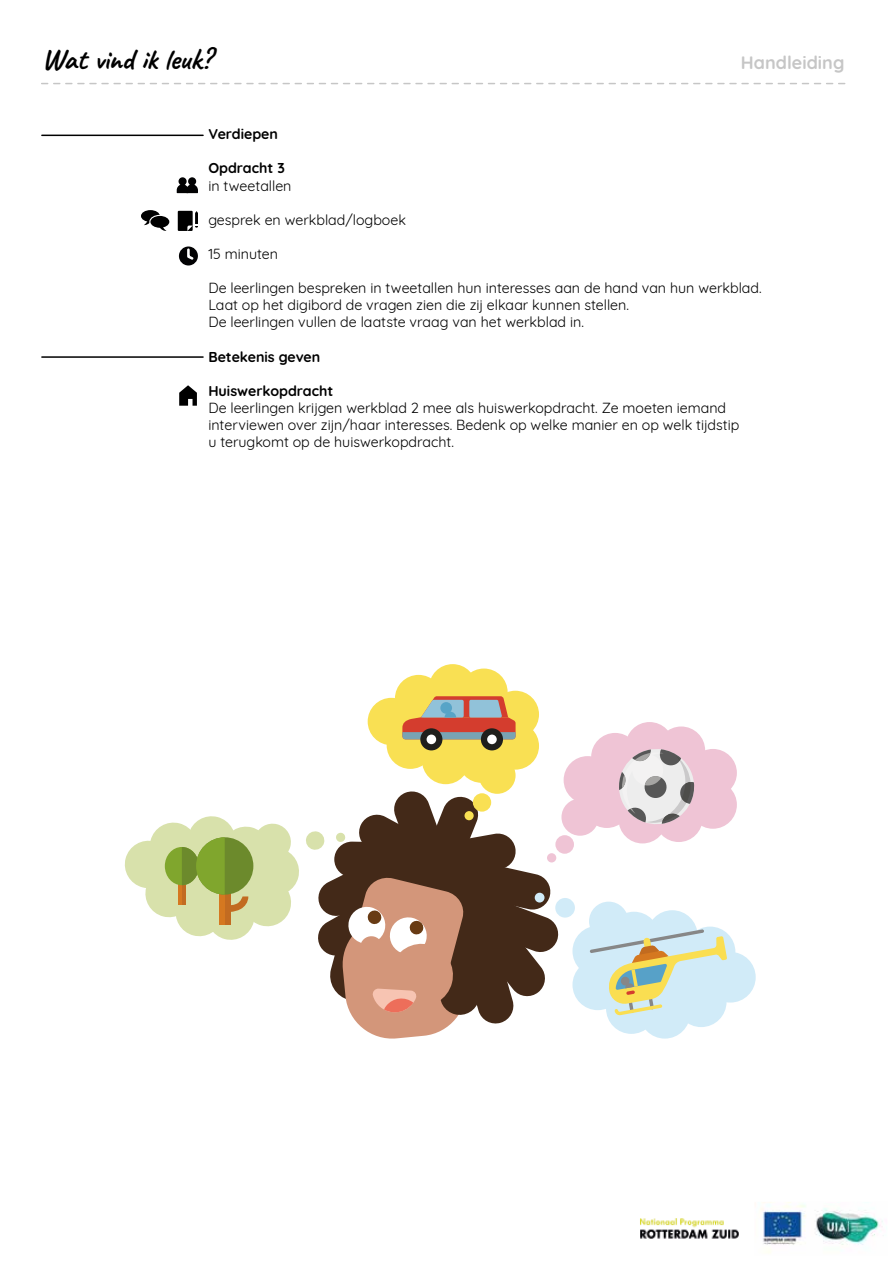
<style>
.page{position:relative;width:893px;height:1263px;background:#fff}
.page>*{position:absolute;margin:0;border:0;box-sizing:border-box;transform-origin:0 0}
.t1{font:700 30px "Caveat";letter-spacing:-.01em;color:#000}
.t2{font:700 18px "Quicksand";color:#c6c6c6}
.t3{font:14.25px/17.1px "Quicksand";color:#000}
.t4{font:700 14.25px "Quicksand";color:#000}
</style>
<div class="page">
<svg style="left:42px;top:83px;width:803px;height:1px"></svg>
<svg style="left:179px;top:385px;width:18px;height:21px"></svg>
<svg style="left:141px;top:210px;width:19px;height:12px"></svg>
<div style="left:149px;top:215px;width:21px;height:14px;border:3px solid #fff;border-radius:50%"></div>
<svg style="left:144px;top:211px;width:23px;height:20px"></svg>
<div style="left:150px;top:216px;width:19px;height:12px;background:#000;border-radius:50%"></div>
<div style="left:178px;top:211px;width:15px;height:20px;background:#000"></div>
<svg style="left:187px;top:211px;width:11px;height:20px"></svg>
<div style="left:179px;top:246px;width:19px;height:19px;background:#020203;border-radius:50%"></div>
<svg style="left:187px;top:247px;width:9px;height:13px"></svg>
<svg style="left:177px;top:177px;width:21px;height:16px"></svg>
<hr style="left:42px;top:135px;width:161px;height:1px;background:#000">
<hr style="left:42px;top:356px;width:161px;height:2px;background:#000">
<div style="left:479px;top:757px;width:37px;height:37px;background:#f9e053;border-radius:50%"></div>
<div style="left:387px;top:721px;width:47px;height:48px;background:#f9e053;border-radius:50%"></div>
<div style="left:422px;top:737px;width:47px;height:47px;background:#f9e053;border-radius:50%"></div>
<div style="left:458px;top:735px;width:47px;height:48px;background:#f9e053;border-radius:50%"></div>
<div style="left:492px;top:722px;width:47px;height:48px;background:#f9e053;border-radius:50%"></div>
<div style="left:460px;top:668px;width:48px;height:48px;background:#f9e053;border-radius:50%"></div>
<div style="left:492px;top:691px;width:47px;height:47px;background:#f9e053;border-radius:50%"></div>
<div style="left:368px;top:698px;width:47px;height:47px;background:#f9e053;border-radius:50%"></div>
<svg style="left:398px;top:698px;width:114px;height:47px"></svg>
<div style="left:395px;top:675px;width:47px;height:47px;background:#f9e053;border-radius:50%"></div>
<div style="left:429px;top:664px;width:47px;height:47px;background:#f9e053;border-radius:50%"></div>
<div style="left:481px;top:728px;width:22px;height:22px;background:#1f1f1c;border-radius:50%"></div>
<div style="left:420px;top:728px;width:22px;height:22px;background:#1f1f1c;border-radius:50%"></div>
<div style="left:487px;top:734px;width:10px;height:10px;background:#fff;border-radius:50%"></div>
<div style="left:427px;top:734px;width:9px;height:10px;background:#fff;border-radius:50%"></div>
<svg style="left:402px;top:696px;width:114px;height:43px"></svg>
<svg style="left:124px;top:789px;width:436px;height:250px"></svg>
<div style="left:589px;top:902px;width:39px;height:39px;background:#d1ebf8;border-radius:50%"></div>
<div style="left:555px;top:898px;width:20px;height:19px;background:#d1ebf8;border-radius:50%"></div>
<div style="left:535px;top:893px;width:9px;height:9px;background:#d1ebf8;border-radius:50%"></div>
<div style="left:685px;top:926px;width:50px;height:51px;background:#d1ebf8;border-radius:50%"></div>
<div style="left:647px;top:910px;width:51px;height:51px;background:#d1ebf8;border-radius:50%"></div>
<div style="left:609px;top:912px;width:50px;height:50px;background:#d1ebf8;border-radius:50%"></div>
<div style="left:572px;top:926px;width:51px;height:50px;background:#d1ebf8;border-radius:50%"></div>
<div style="left:606px;top:983px;width:51px;height:51px;background:#d1ebf8;border-radius:50%"></div>
<div style="left:572px;top:959px;width:51px;height:51px;background:#d1ebf8;border-radius:50%"></div>
<div style="left:705px;top:952px;width:51px;height:50px;background:#d1ebf8;border-radius:50%"></div>
<div style="left:676px;top:976px;width:51px;height:51px;background:#d1ebf8;border-radius:50%"></div>
<div style="left:639px;top:988px;width:51px;height:50px;background:#d1ebf8;border-radius:50%"></div>
<svg style="left:590px;top:929px;width:137px;height:87px"></svg>
<div style="left:561px;top:798px;width:38px;height:38px;background:#efc4d5;border-radius:50%"></div>
<div style="left:555px;top:835px;width:19px;height:19px;background:#efc4d5;border-radius:50%"></div>
<div style="left:547px;top:853px;width:9px;height:9px;background:#efc4d5;border-radius:50%"></div>
<div style="left:583px;top:780px;width:48px;height:48px;background:#efc4d5;border-radius:50%"></div>
<div style="left:619px;top:795px;width:47px;height:48px;background:#efc4d5;border-radius:50%"></div>
<div style="left:655px;top:794px;width:48px;height:48px;background:#efc4d5;border-radius:50%"></div>
<div style="left:689px;top:781px;width:48px;height:48px;background:#efc4d5;border-radius:50%"></div>
<div style="left:657px;top:726px;width:48px;height:48px;background:#efc4d5;border-radius:50%"></div>
<div style="left:689px;top:749px;width:48px;height:48px;background:#efc4d5;border-radius:50%"></div>
<div style="left:564px;top:756px;width:47px;height:48px;background:#efc4d5;border-radius:50%"></div>
<div style="left:591px;top:733px;width:48px;height:48px;background:#efc4d5;border-radius:50%"></div>
<div style="left:626px;top:722px;width:47px;height:48px;background:#efc4d5;border-radius:50%"></div>
<svg style="left:614px;top:749px;width:81px;height:80px"></svg>
<img style="left:640px;top:1218px;width:99px;height:21px">
<img style="left:760px;top:1202px;width:123px;height:51px">
<h1 class="t1" style="left:42px;top:40px;width:171px">Wat vind ik leuk?</h1>
<p class="t2" style="left:741px;top:48px;width:105px">Handleiding</p>
<p class="t4" style="left:208px;top:122px;width:71px">Verdiepen</p>
<p class="t4" style="left:208px;top:157px;width:78px">Opdracht 3</p>
<p class="t3" style="left:208px;top:175px;width:85px">in tweetallen</p>
<p class="t3" style="left:208px;top:210px;width:199px">gesprek en werkblad/logboek</p>
<p class="t3" style="left:208px;top:244px;width:71px">15 minuten</p>
<p class="t3" style="left:208px;top:278px;width:555px">De leerlingen bespreken in tweetallen hun interesses aan de hand van hun werkblad.<br>Laat op het digibord de vragen zien die zij elkaar kunnen stellen.<br>De leerlingen vullen de laatste vraag van het werkblad in.</p>
<p class="t4" style="left:208px;top:345px;width:114px">Betekenis geven</p>
<p class="t4" style="left:208px;top:379px;width:126px">Huiswerkopdracht</p>
<p class="t3" style="left:208px;top:398px;width:532px">De leerlingen krijgen werkblad 2 mee als huiswerkopdracht. Ze moeten iemand interviewen over zijn/haar interesses. Bedenk op welke manier en op welk tijdstip u terugkomt op de huiswerkopdracht.</p>
</div>
